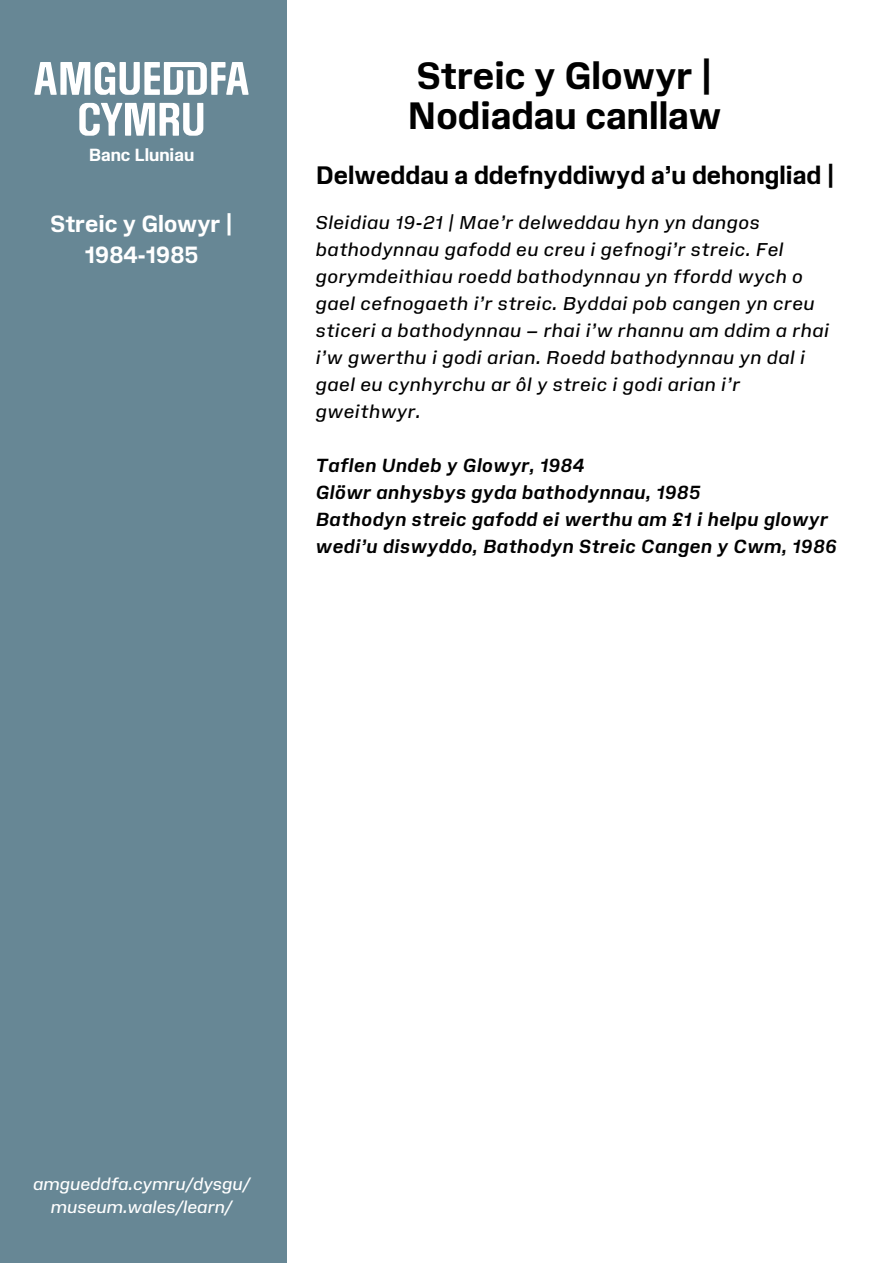
<style>
.page{position:relative;width:894px;height:1264px;background:#fff}
.page>*{position:absolute;margin:0;border:0;box-sizing:border-box;transform-origin:0 0}
.t1{font:700 36.15px/40.5px "Amgueddfa Body";color:#000}
.t2{font:700 24px "Amgueddfa Body";color:#000}
.t3{font:700 22.35px/30.3px "Amgueddfa Body";color:#fff;text-align:center}
.t4{font:italic 18px/27px "Amgueddfa Body";letter-spacing:.03em;color:#000}
.t5{font:italic 700 18px/27px "Amgueddfa Body";letter-spacing:.03em;color:#000}
.t6{font:italic 16.65px "Amgueddfa Body";color:#fff}
.t7{font:700 16.65px "Amgueddfa Body";color:#fff}
</style>
<div class="page">
<div style="left:0;top:0;width:286px;height:1262px;background:#678795"></div>
<svg style="left:34px;top:62px;width:214px;height:33px"></svg>
<svg style="left:79px;top:103px;width:124px;height:33px"></svg>
<p class="t7" style="left:89px;top:144px;width:107px">Banc Lluniau</p>
<p class="t3" style="left:51px;top:209px;width:183px">Streic y Glowyr |<br>1984-1985</p>
<p class="t1" style="left:407px;top:55px;width:316px">Streic y Glowyr |<br>Nodiadau canllaw</p>
<h2 class="t2" style="left:316px;top:160px;width:520px">Delweddau a ddefnyddiwyd a’u dehongliad |</h2>
<p class="t4" style="left:316px;top:209px;width:514px">Sleidiau 19-21 | Mae’r delweddau hyn yn dangos bathodynnau gafodd eu creu i gefnogi’r streic. Fel gorymdeithiau roedd bathodynnau yn ffordd wych o gael cefnogaeth i’r streic. Byddai pob cangen yn creu sticeri a bathodynnau – rhai i’w rhannu am ddim a rhai i’w gwerthu i godi arian. Roedd bathodynnau yn dal i gael eu cynhyrchu ar ôl y streic i godi arian i’r gweithwyr.</p>
<h3 class="t5" style="left:316px;top:452px;width:522px">Taflen Undeb y Glowyr, 1984<br>Glöwr anhysbys gyda bathodynnau, 1985<br>Bathodyn streic gafodd ei werthu am £1 i helpu glowyr wedi’u diswyddo, Bathodyn Streic Cangen y Cwm, 1986</h3>
<h2 class="t6" style="left:33px;top:1173px;width:218px">amgueddfa.cymru/dysgu/</h2>
<h1 class="t6" style="left:51px;top:1196px;width:183px">museum.wales/learn/</h1>
</div>
